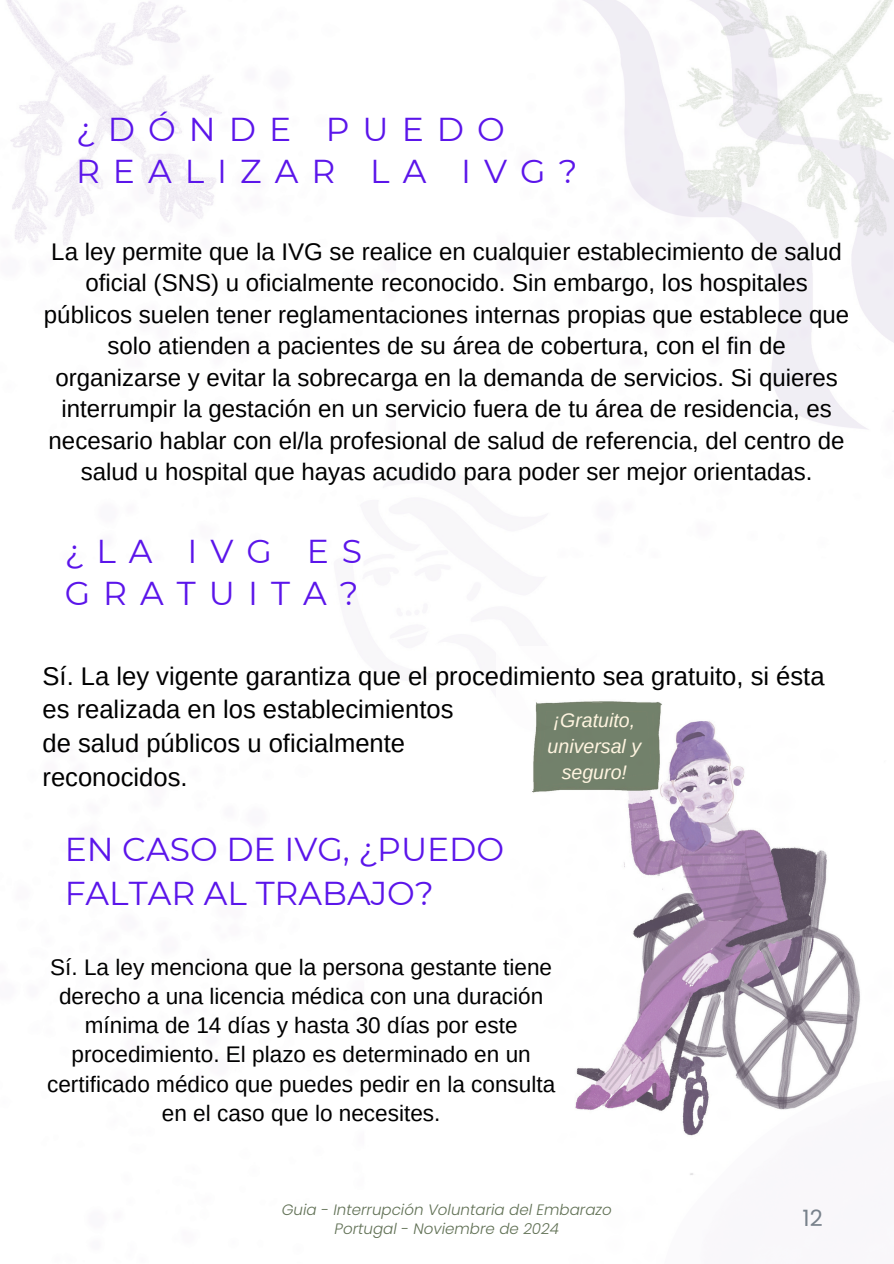
<style>
.page{position:relative;width:894px;height:1264px;background:#fff}
.page>*{position:absolute;margin:0;border:0;box-sizing:border-box;transform-origin:0 0}
.t1{font:33px/41.7px "Montserrat";letter-spacing:.395em;color:#5b15ea}
.t2{font:33px/43.8px "Montserrat";color:#5b15ea}
.t3{font:25.5px/33.8px "Arimo";color:#000}
.t4{font:24px/31.5px "Arimo";color:#000;text-align:center}
.t5{font:22.5px/29.2px "Arimo";color:#000;text-align:center}
.t6{font:22.5px "Poppins";color:#78818b}
.t7{font:italic 19.5px/25.8px "Arimo";color:#fff5e0;text-align:center}
.t8{font:italic 300 15px "Poppins";color:#617155}
</style>
<div class="page">
<img style="left:6px;top:0;width:887px;height:429px">
<img style="left:532px;top:701px;width:328px;height:474px">
<p class="t1" style="left:76px;top:108px;width:503px">¿DÓNDE PUEDO<br>REALIZAR LA IVG?</p>
<p class="t4" style="left:44px;top:236px;width:806px">La ley permite que la IVG se realice en cualquier establecimiento de salud oficial (SNS) u oficialmente reconocido. Sin embargo, los hospitales públicos suelen tener reglamentaciones internas propias que establece que solo atienden a pacientes de su área de cobertura, con el fin de organizarse y evitar la sobrecarga en la demanda de servicios. Si quieres interrumpir la gestación en un servicio fuera de tu área de residencia, es necesario hablar con el/la profesional de salud de referencia, del centro de salud u hospital que hayas acudido para poder ser mejor orientadas.</p>
<h1 class="t1" style="left:65px;top:530px;width:299px">¿LA IVG ES<br>GRATUITA?</h1>
<h2 class="t3" style="left:43px;top:659px;width:783px">Sí. La ley vigente garantiza que el procedimiento sea gratuito, si ésta es realizada en los establecimientos<br>de salud públicos u oficialmente<br>reconocidos.</h2>
<h3 class="t7" style="left:547px;top:707px;width:95px">¡Gratuito, universal y seguro!</h3>
<h1 class="t2" style="left:65px;top:826px;width:441px">EN CASO DE IVG, ¿PUEDO<br>FALTAR AL TRABAJO?</h1>
<h4 class="t5" style="left:47px;top:952px;width:509px">Sí. La ley menciona que la persona gestante tiene derecho a una licencia médica con una duración mínima de 14 días y hasta 30 días por este procedimiento. El plazo es determinado en un certificado médico que puedes pedir en la consulta en el caso que lo necesites.</h4>
<h1 class="t8" style="left:282px;top:1198px;width:331px">Guia - Interrupción Voluntaria del Embarazo</h1>
<h2 class="t8" style="left:334px;top:1217px;width:226px">Portugal - Noviembre de 2024</h2>
<p class="t6" style="left:802px;top:1202px;width:22px">12</p>
</div>
